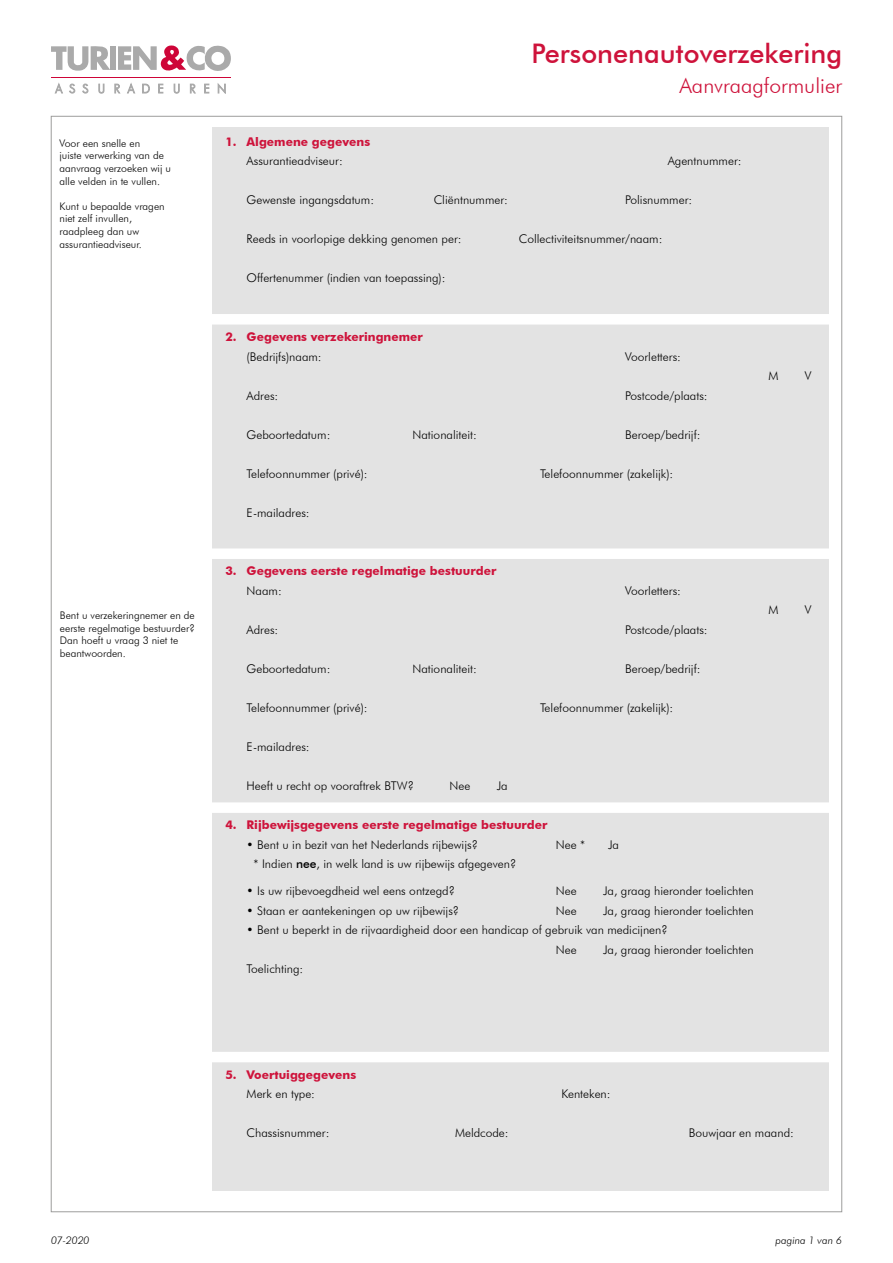
<style>
.page{position:relative;width:893px;height:1263px;background:#fff}
.page>*{position:absolute;margin:0;border:0;box-sizing:border-box;transform-origin:0 0}
.t1{font:500 27px "Futura BT";color:#ce133b}
.t2{font:300 21px "Futura BT";color:#ce133b}
.t3{font:300 12px/19.5px "Futura BT";color:#000}
.t4{font:700 12px "Futura BT";color:#ce133b}
.t5{font:300 10.5px/12.6px "Futura BT";color:#000}
.t6{font:italic 300 10.5px "Futura BT";color:#000}
.s1{font-weight:500}
</style>
<div class="page">
<div style="left:110px;top:46px;width:6px;height:24px;background:#aaa"></div>
<svg style="left:118px;top:45px;width:113px;height:26px"></svg>
<svg style="left:51px;top:46px;width:59px;height:25px"></svg>
<svg style="left:55px;top:83px;width:8px;height:10px"></svg>
<svg style="left:69px;top:84px;width:6px;height:9px"></svg>
<svg style="left:82px;top:84px;width:6px;height:9px"></svg>
<svg style="left:99px;top:84px;width:5px;height:10px"></svg>
<svg style="left:115px;top:84px;width:5px;height:9px"></svg>
<svg style="left:127px;top:83px;width:8px;height:10px"></svg>
<svg style="left:142px;top:84px;width:8px;height:9px"></svg>
<svg style="left:158px;top:84px;width:5px;height:9px"></svg>
<svg style="left:174px;top:84px;width:6px;height:10px"></svg>
<svg style="left:190px;top:84px;width:6px;height:9px"></svg>
<svg style="left:204px;top:84px;width:5px;height:9px"></svg>
<svg style="left:218px;top:83px;width:8px;height:11px"></svg>
<hr style="left:51px;top:77px;width:180px;height:1px;background:#ce0538">
<div style="left:213px;top:127px;width:616px;height:1064px;background:#e3e3e3"></div>
<div style="left:208px;top:314px;width:630px;height:11px;background:#fff"></div>
<div style="left:208px;top:548px;width:630px;height:11px;background:#fff"></div>
<div style="left:208px;top:802px;width:630px;height:11px;background:#fff"></div>
<div style="left:208px;top:1052px;width:630px;height:10px;background:#fff"></div>
<p class="t5" style="left:60px;top:137px;width:113px">Voor een snelle en<br>juiste verwerking van de aanvraag verzoeken wij u alle velden in te vullen.</p>
<p class="t5" style="left:60px;top:200px;width:107px">Kunt u bepaalde vragen niet zelf invullen, raadpleeg dan uw assurantieadviseur.</p>
<p class="t5" style="left:60px;top:609px;width:136px">Bent u verzekeringnemer en de eerste regelmatige bestuurder?<br>Dan hoeft u vraag 3 niet te beantwoorden.</p>
<h1 class="t1" style="left:531px;top:37px;width:312px">Personenautoverzekering</h1>
<h2 class="t2" style="left:679px;top:73px;width:164px">Aanvraagformulier</h2>
<p class="t4" style="left:225px;top:134px;width:146px">1. Algemene gegevens</p>
<p class="t3" style="left:247px;top:151px;width:98px">Assurantieadviseur:</p>
<p class="t3" style="left:668px;top:151px;width:75px">Agentnummer:</p>
<p class="t3" style="left:247px;top:190px;width:129px">Gewenste ingangsdatum:</p>
<p class="t3" style="left:434px;top:190px;width:76px">Cliëntnummer:</p>
<p class="t3" style="left:625px;top:190px;width:69px">Polisnummer:</p>
<p class="t3" style="left:247px;top:229px;width:216px">Reeds in voorlopige dekking genomen per:</p>
<p class="t3" style="left:519px;top:229px;width:145px">Collectiviteitsnummer/naam:</p>
<p class="t3" style="left:247px;top:268px;width:200px">Offertenummer (indien van toepassing):</p>
<p class="t4" style="left:225px;top:329px;width:199px">2. Gegevens verzekeringnemer</p>
<p class="t3" style="left:247px;top:346px;width:77px">(Bedrijfs)naam:</p>
<p class="t3" style="left:625px;top:346px;width:57px">Voorletters:</p>
<p class="t3" style="left:247px;top:385px;width:33px">Adres:</p>
<p class="t3" style="left:625px;top:385px;width:84px">Postcode/plaats:</p>
<p class="t3" style="left:247px;top:424px;width:85px">Geboortedatum:</p>
<p class="t3" style="left:412px;top:424px;width:66px">Nationaliteit:</p>
<p class="t3" style="left:625px;top:424px;width:77px">Beroep/bedrijf:</p>
<p class="t3" style="left:247px;top:463px;width:123px">Telefoonnummer (privé):</p>
<p class="t3" style="left:540px;top:463px;width:135px">Telefoonnummer (zakelijk):</p>
<p class="t3" style="left:247px;top:502px;width:65px">E-mailadres:</p>
<p class="t3" style="left:768px;top:366px;width:12px">M</p>
<p class="t3" style="left:805px;top:366px;width:8px">V</p>
<p class="t4" style="left:225px;top:564px;width:273px">3. Gegevens eerste regelmatige bestuurder</p>
<p class="t3" style="left:247px;top:581px;width:37px">Naam:</p>
<p class="t3" style="left:625px;top:581px;width:57px">Voorletters:</p>
<p class="t3" style="left:247px;top:620px;width:33px">Adres:</p>
<p class="t3" style="left:625px;top:620px;width:84px">Postcode/plaats:</p>
<p class="t3" style="left:247px;top:659px;width:85px">Geboortedatum:</p>
<p class="t3" style="left:412px;top:659px;width:66px">Nationaliteit:</p>
<p class="t3" style="left:625px;top:659px;width:77px">Beroep/bedrijf:</p>
<p class="t3" style="left:247px;top:698px;width:123px">Telefoonnummer (privé):</p>
<p class="t3" style="left:540px;top:698px;width:135px">Telefoonnummer (zakelijk):</p>
<p class="t3" style="left:247px;top:737px;width:65px">E-mailadres:</p>
<p class="t3" style="left:247px;top:776px;width:169px">Heeft u recht op vooraftrek BTW?</p>
<p class="t3" style="left:450px;top:776px;width:22px">Nee</p>
<p class="t3" style="left:497px;top:776px;width:12px">Ja</p>
<p class="t4" style="left:225px;top:818px;width:324px">4. Rijbewijsgegevens eerste regelmatige bestuurder</p>
<p class="t3" style="left:247px;top:835px;width:233px">• Bent u in bezit van het Nederlands rijbewijs?</p>
<p class="t3" style="left:556px;top:835px;width:31px">Nee *</p>
<p class="t3" style="left:608px;top:835px;width:12px">Ja</p>
<p class="t3" style="left:254px;top:854px;width:264px">* Indien <span class="s1">nee</span>, in welk land is uw rijbewijs afgegeven?</p>
<p class="t3" style="left:247px;top:881px;width:210px">• Is uw rijbevoegdheid wel eens ontzegd?</p>
<p class="t3" style="left:556px;top:881px;width:22px">Nee</p>
<p class="t3" style="left:603px;top:881px;width:152px">Ja, graag hieronder toelichten</p>
<p class="t3" style="left:247px;top:901px;width:214px">• Staan er aantekeningen op uw rijbewijs?</p>
<p class="t3" style="left:556px;top:901px;width:22px">Nee</p>
<p class="t3" style="left:603px;top:901px;width:152px">Ja, graag hieronder toelichten</p>
<p class="t3" style="left:556px;top:920px;width:113px;text-indent:-309px">• Bent u beperkt in de rijvaardigheid door een handicap of gebruik van medicijnen?<br>Nee</p>
<p class="t3" style="left:603px;top:940px;width:152px">Ja, graag hieronder toelichten</p>
<p class="t3" style="left:247px;top:959px;width:58px">Toelichting:</p>
<p class="t3" style="left:768px;top:600px;width:12px">M</p>
<p class="t3" style="left:805px;top:600px;width:8px">V</p>
<p class="t4" style="left:225px;top:1067px;width:132px">5. Voertuiggegevens</p>
<p class="t3" style="left:247px;top:1084px;width:70px">Merk en type:</p>
<p class="t3" style="left:561px;top:1084px;width:51px">Kenteken:</p>
<p class="t3" style="left:247px;top:1123px;width:84px">Chassisnummer:</p>
<p class="t3" style="left:455px;top:1123px;width:55px">Meldcode:</p>
<p class="t3" style="left:689px;top:1123px;width:106px">Bouwjaar en maand:</p>
<p class="t6" style="left:51px;top:1234px;width:40px">07-2020</p>
<p class="t6" style="left:775px;top:1234px;width:68px">pagina 1 van 6</p>
</div>
